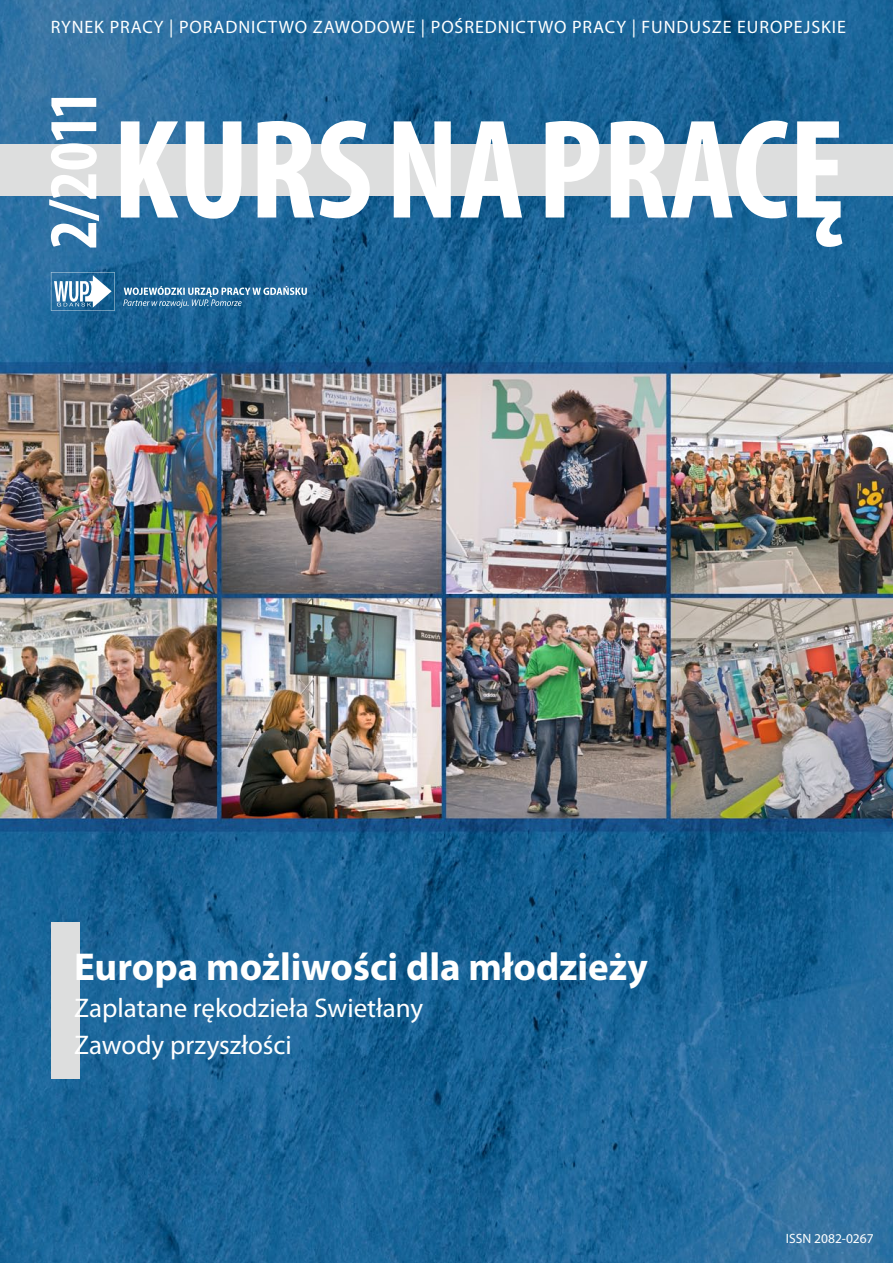
<style>
.page{position:relative;width:893px;height:1263px;background:#fff}
.page>*{position:absolute;margin:0;border:0;box-sizing:border-box;transform-origin:0 0}
.t1{font:700 condensed 142.65px "Myriad Pro";color:#fff}
.t2{font:700 condensed 69px "Myriad Pro";color:#fff}
.t3{font:700 39px "Myriad Pro";color:#fff}
.t4{font:27px/37px "Myriad Pro";color:#fff}
.t5{font:18px "Myriad Pro";letter-spacing:.05em;color:#fff}
.t6{font:13.5px "Myriad Pro";color:#fff}
</style>
<div class="page">
<img style="left:0;top:0;width:893px;height:1263px">
<div style="left:0;top:144px;width:893px;height:51px;background:#dddede"></div>
<svg style="left:51px;top:272px;width:64px;height:39px"></svg>
<svg style="left:123px;top:286px;width:184px;height:22px;background:#4b84ad"></svg>
<div style="left:51px;top:922px;width:29px;height:157px;background:#dddede"></div>
<p class="t5" style="left:51px;top:16px;width:797px">RYNEK PRACY | PORADNICTWO ZAWODOWE | POŚREDNICTWO PRACY | FUNDUSZE EUROPEJSKIE</p>
<h2 class="t2" style="left:30px;top:249px;width:161px;rotate:-90deg">2/2011</h2>
<h1 class="t1" style="left:113px;top:81px;width:734px">KURS NA PRACĘ</h1>
<h3 class="t3" style="left:74px;top:942px;width:575px">Europa możliwości dla młodzieży</h3>
<h3 class="t4" style="left:74px;top:989px;width:350px">Zaplatane rękodzieła Swietłany<br>Zawody przyszłości</h3>
<p class="t6" style="left:786px;top:1230px;width:89px">ISSN 2082-0267</p>
</div>
